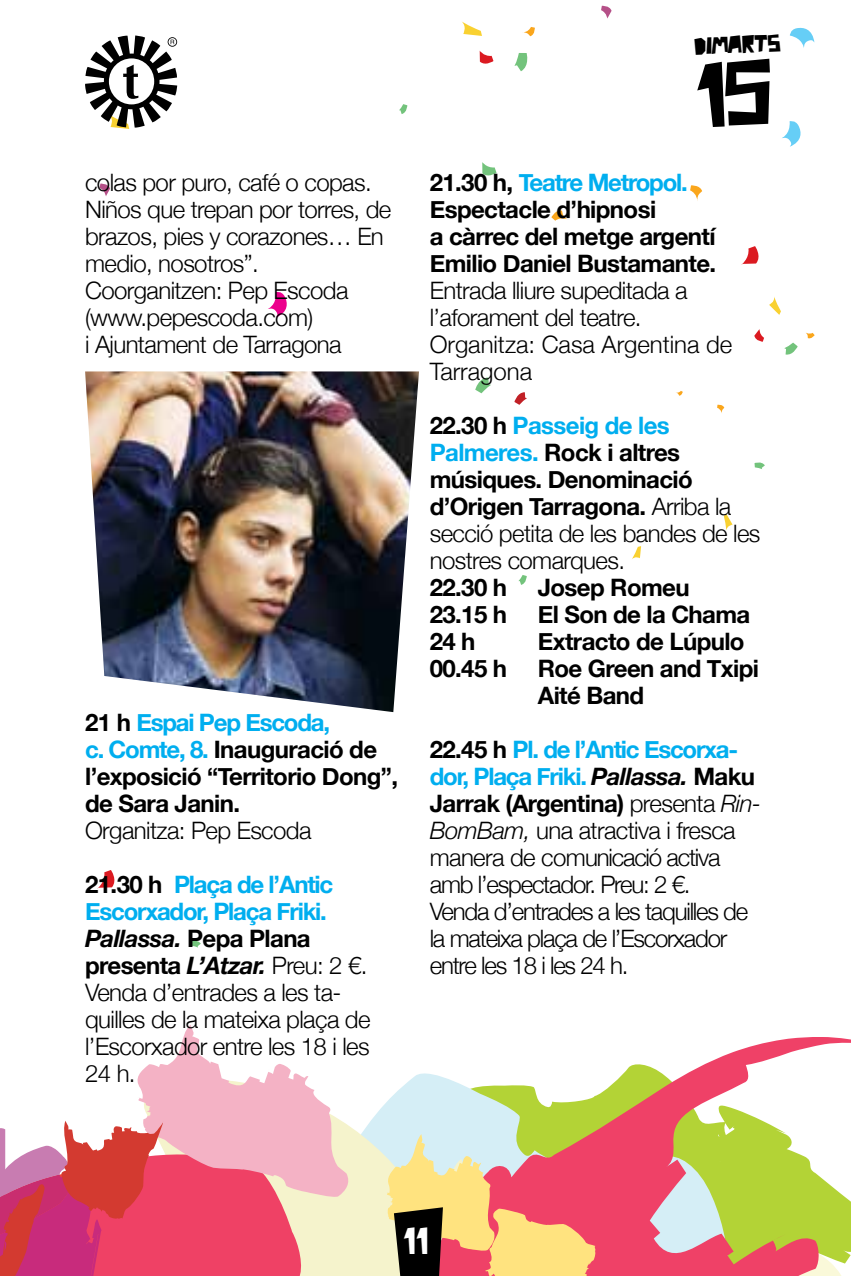
<style>
.page{position:relative;width:851px;height:1276px;background:#fff}
.page>*{position:absolute;margin:0;border:0;box-sizing:border-box;transform-origin:0 0}
.t1{font:500 36px "Caliquea";color:#fff}
.t2{font:500 24.3px "Caliquea";color:#000}
.t3{font:300 24px/27px "Helvetica Neue";letter-spacing:-.025em;color:#000}
.t4{font:700 24px/27px "Helvetica Neue";letter-spacing:-.025em;color:#000}
.t5{font:300 24px/27px "Helvetica Neue";letter-spacing:-.05em;color:#000}
.s1{color:#00aeef}
.s2{font-weight:700}
.s3{font-weight:700;color:#00aeef}
.s4{font-weight:700;font-style:italic}
.s5{font-weight:300}
.s6{font-style:italic}
</style>
<div class="page">
<svg style="left:197px;top:947px;width:209px;height:329px"></svg>
<svg style="left:406px;top:1037px;width:444px;height:97px"></svg>
<svg style="left:0;top:1024px;width:351px;height:252px"></svg>
<svg style="left:386px;top:1134px;width:464px;height:142px;background:#d59e75"></svg>
<svg style="left:784px;top:342px;width:13px;height:13px"></svg>
<svg style="left:518px;top:575px;width:8px;height:10px"></svg>
<svg style="left:399px;top:104px;width:8px;height:10px"></svg>
<svg style="left:806px;top:332px;width:8px;height:7px"></svg>
<svg style="left:676px;top:391px;width:6px;height:5px"></svg>
<svg style="left:754px;top:329px;width:10px;height:13px"></svg>
<svg style="left:769px;top:297px;width:11px;height:18px"></svg>
<svg style="left:754px;top:462px;width:10px;height:7px"></svg>
<svg style="left:190px;top:940px;width:11px;height:7px"></svg>
<svg style="left:717px;top:404px;width:7px;height:9px"></svg>
<svg style="left:723px;top:513px;width:9px;height:17px"></svg>
<svg style="left:514px;top:53px;width:14px;height:18px"></svg>
<svg style="left:524px;top:27px;width:11px;height:9px"></svg>
<svg style="left:482px;top:162px;width:14px;height:14px"></svg>
<svg style="left:479px;top:50px;width:14px;height:14px"></svg>
<svg style="left:782px;top:121px;width:19px;height:26px"></svg>
<svg style="left:268px;top:291px;width:19px;height:27px"></svg>
<svg style="left:462px;top:21px;width:20px;height:15px"></svg>
<svg style="left:475px;top:377px;width:16px;height:16px"></svg>
<svg style="left:514px;top:392px;width:13px;height:13px"></svg>
<svg style="left:551px;top:210px;width:17px;height:11px"></svg>
<svg style="left:601px;top:5px;width:10px;height:14px"></svg>
<svg style="left:100px;top:183px;width:10px;height:13px"></svg>
<svg style="left:690px;top:185px;width:12px;height:16px"></svg>
<svg style="left:741px;top:246px;width:18px;height:19px"></svg>
<svg style="left:97px;top:870px;width:18px;height:19px"></svg>
<svg style="left:789px;top:27px;width:25px;height:21px"></svg>
<svg style="left:632px;top:546px;width:9px;height:13px"></svg>
<svg style="left:85px;top:35px;width:92px;height:94px"></svg>
<img style="left:85px;top:371px;width:334px;height:341px">
<p class="t2" style="left:693px;top:32px;width:88px;rotate:-2deg">DIMARTS</p>
<p class="t3" style="left:85px;top:168px;width:308px">colas por puro, café o copas.<br>Niños que trepan por torres, de brazos, pies y corazones… En medio, nosotros”.<br>Coorganitzen: Pep Escoda (www.pepescoda.com)<br>i Ajuntament de Tarragona</p>
<p class="t4" style="left:85px;top:708px;width:314px">21 h <span class="s1">Espai Pep Escoda,<br>c. Comte, 8.</span> Inauguració de l’exposició “Territorio Dong”, de Sara Janin.</p>
<p class="t3" style="left:85px;top:816px;width:228px">Organitza: Pep Escoda</p>
<p class="t3" style="left:85px;top:870px;width:287px"><span class="s2">21.30 h</span> <span class="s3">Plaça de l’Antic<br>Escorxador, Plaça Friki.<br></span><span class="s4">Pallassa.</span> <span class="s2">Pepa Plana presenta</span> <span class="s4">L’Atzar.</span> Preu: 2 €.<br>Venda d’entrades a les ta&shy;quilles de la mateixa plaça de l’Escorxador entre les 18 i les<br>24 h.</p>
<p class="t4" style="left:429px;top:168px;width:288px">21.30 h, <span class="s1">Teatre Metropol.<br></span>Espectacle d’hipnosi<br>a càrrec del metge argentí<br>Emilio Daniel Bustamante.</p>
<p class="t3" style="left:429px;top:276px;width:304px">Entrada lliure supeditada a l’aforament del teatre.<br>Organitza: Casa Argentina de<br>Tarragona</p>
<p class="t4" style="left:429px;top:411px;width:332px">22.30 h <span class="s1">Passeig de les<br>Palmeres.</span> Rock i altres músiques. Denominació d’Origen Tarragona. <span class="s5">Arriba la secció petita de les bandes de les nostres comarques.</span></p>
<p class="t4" style="left:429px;top:573px;width:79px">22.30 h</p>
<p class="t4" style="left:537px;top:573px;width:153px">Josep Romeu</p>
<p class="t4" style="left:429px;top:600px;width:79px">23.15 h</p>
<p class="t4" style="left:537px;top:600px;width:214px">El Son de la Chama</p>
<p class="t4" style="left:429px;top:627px;width:47px">24 h</p>
<p class="t4" style="left:537px;top:627px;width:208px">Extracto de Lúpulo</p>
<p class="t4" style="left:429px;top:654px;width:79px">00.45 h</p>
<p class="t4" style="left:537px;top:654px;width:223px">Roe Green and Txipi<br>Aité Band</p>
<p class="t5" style="left:429px;top:735px;width:332px"><span class="s2">22.45 h</span> <span class="s3">Pl. de l’Antic Escorxa&shy;dor, Plaça Friki.</span> <span class="s4">Pallassa.</span> <span class="s2">Maku<br>Jarrak (Argentina)</span> presenta <span class="s6">Rin-<br>BomBam,</span> una atractiva i fresca manera de comunicació activa amb l’espectador. Preu: 2 €.<br>Venda d’entrades a les taquilles de la mateixa plaça de l’Escorxador entre les 18 i les 24 h.</p>
<h1 class="t1" style="left:403px;top:1220px;width:27px">11</h1>
</div>
